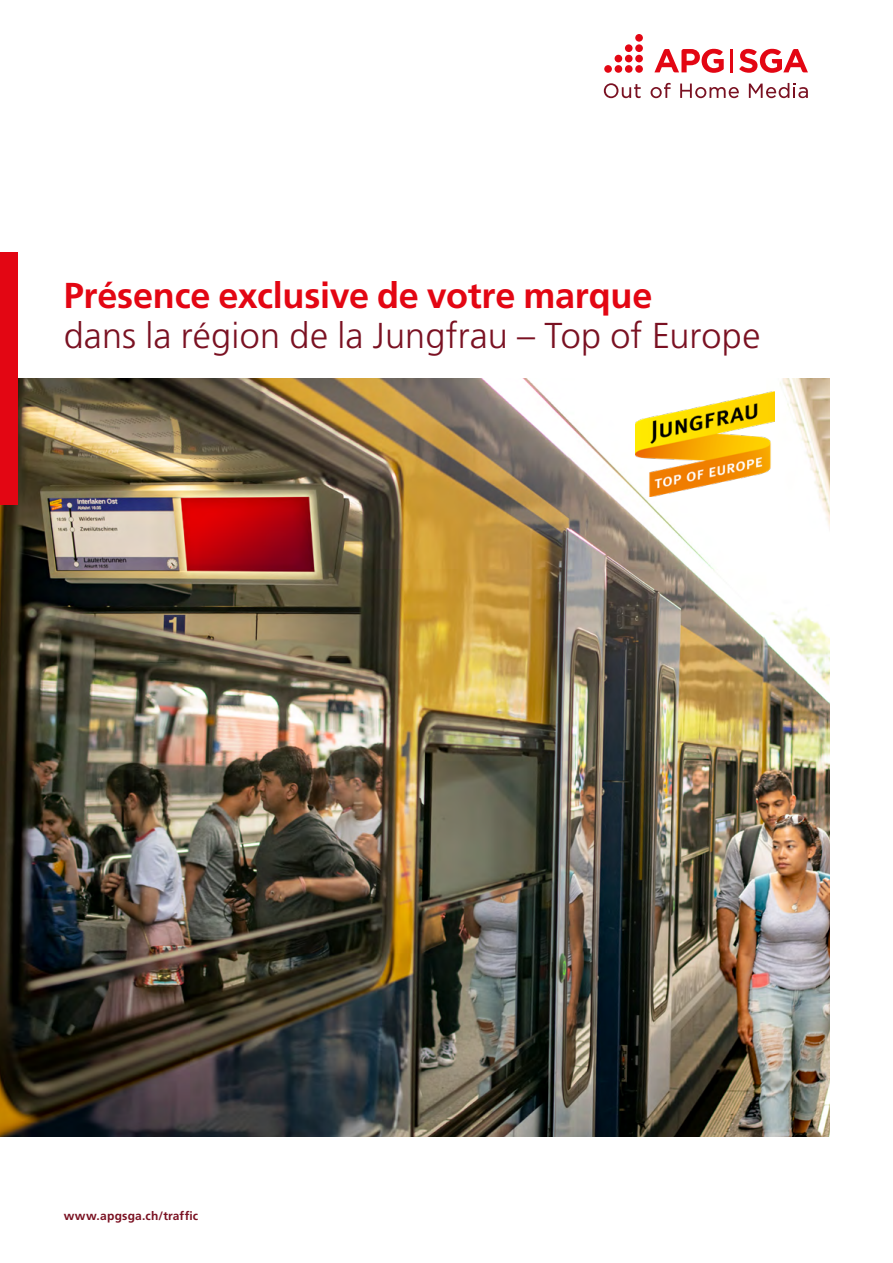
<style>
.page{position:relative;width:893px;height:1263px;background:#fff}
.page>*{position:absolute;margin:0;border:0;box-sizing:border-box;transform-origin:0 0}
.t1{font:300 36px "Frutiger LT Std";letter-spacing:.005em;color:#7a1122}
.t2{font:700 36px "Frutiger LT Std";letter-spacing:-.005em;color:#e30613}
.t3{font:700 12px "Frutiger LT Std";letter-spacing:.015em;color:#7a1122}
</style>
<div class="page">
<img style="left:0;top:379px;width:829px;height:757px">
<img style="left:636px;top:391px;width:138px;height:106px">
<svg style="left:604px;top:83px;width:37px;height:15px"></svg>
<svg style="left:651px;top:83px;width:20px;height:15px"></svg>
<svg style="left:680px;top:84px;width:59px;height:14px"></svg>
<svg style="left:749px;top:83px;width:59px;height:15px"></svg>
<hr style="left:731px;top:49px;width:2px;height:23px;background:#e30613">
<svg style="left:654px;top:49px;width:70px;height:24px"></svg>
<svg style="left:739px;top:49px;width:69px;height:24px"></svg>
<div style="left:604px;top:65px;width:8px;height:8px;background:#e30613;border-radius:50%"></div>
<div style="left:615px;top:65px;width:7px;height:8px;background:#e30613;border-radius:50%"></div>
<div style="left:615px;top:55px;width:7px;height:7px;background:#e30613;border-radius:50%"></div>
<div style="left:625px;top:65px;width:8px;height:8px;background:#e30613;border-radius:50%"></div>
<div style="left:625px;top:55px;width:8px;height:7px;background:#e30613;border-radius:50%"></div>
<div style="left:625px;top:44px;width:8px;height:8px;background:#e30613;border-radius:50%"></div>
<div style="left:635px;top:65px;width:8px;height:8px;background:#e30613;border-radius:50%"></div>
<div style="left:635px;top:55px;width:8px;height:7px;background:#e30613;border-radius:50%"></div>
<div style="left:635px;top:44px;width:8px;height:8px;background:#e30613;border-radius:50%"></div>
<div style="left:635px;top:34px;width:8px;height:8px;background:#e30613;border-radius:50%"></div>
<div style="left:0;top:253px;width:17px;height:252px;background:#e30613"></div>
<p class="t2" style="left:64px;top:274px;width:590px">Présence exclusive de votre marque</p>
<p class="t1" style="left:64px;top:315px;width:698px">dans la région de la Jungfrau – Top of Europe</p>
<p class="t3" style="left:64px;top:1209px;width:136px">www.apgsga.ch/traffic</p>
</div>
